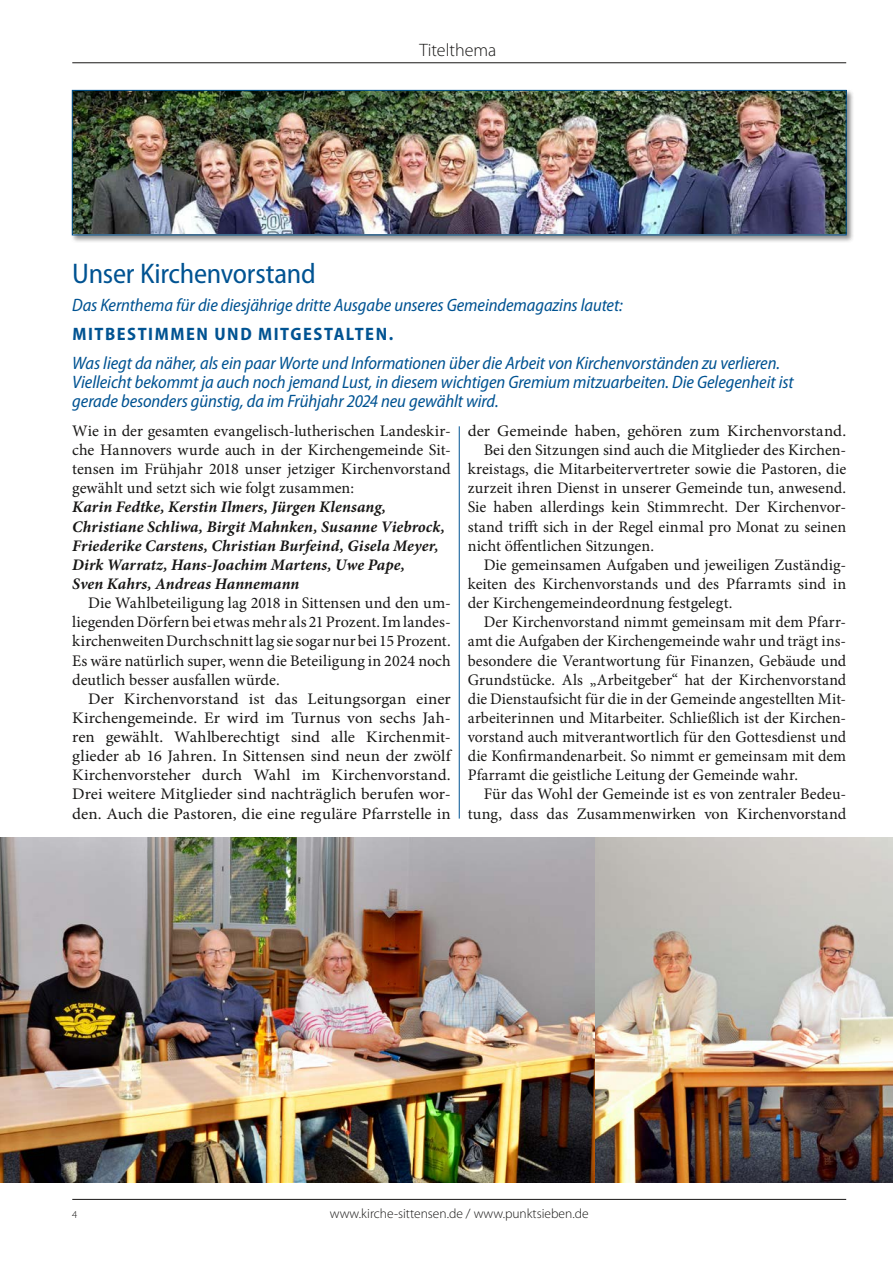
<style>
.page{position:relative;width:893px;height:1263px;background:#fff}
.page>*{position:absolute;margin:0;border:0;box-sizing:border-box;transform-origin:0 0}
._010_Überschrift{font:semi-condensed 28.5px "Myriad Pro";letter-spacing:-.01em;color:#005392}
._011_Zwischenüberschrift{font:italic semi-condensed 18px/19.2px "Myriad Pro";letter-spacing:-.005em;color:#005392}
._011_Zwischenüberschrift-2{font:700 semi-condensed 18px "Myriad Pro";letter-spacing:.085em;color:#005392}
.t1{font:300 18px "Myriad Pro";color:#181716}
._021_Fließtext{font:16.2px/19.2px "Minion Pro";color:#181716;text-align:justify}
._021_Fließtext-2{font:16.2px/19.2px "Minion Pro";color:#181716;text-align:justify;scale:1.05 1}
._020_Fließtext_ohne_Einzug{font:italic 700 16.2px/19.2px "Minion Pro";letter-spacing:.005em;color:#181716}
._020_Fließtext_ohne_Einzug-2{font:16.2px/19.2px "Minion Pro";letter-spacing:.005em;color:#181716;text-align:justify}
.t2{font:300 13.5px "Myriad Pro";color:#181716}
.t3{font:300 10.5px "Myriad Pro";color:#181716}
</style>
<div class="page">
<hr style="left:72px;top:1199px;width:774px;height:1px;background:#181716">
<hr style="left:72px;top:62px;width:774px;height:1px;background:#181716">
<div style="left:70px;top:88px;width:784px;height:155px;background:#181716;opacity:.5"></div>
<img style="left:74px;top:92px;width:771px;height:141px">
<div style="left:72px;top:90px;width:775px;height:145px;border:1px solid #005392"></div>
<img style="left:0;top:838px;width:893px;height:344px">
<hr style="left:459px;top:426px;width:1px;height:393px;background:#005392">
<p class="t1" style="left:419px;top:39px;width:78px">Titelthema</p>
<p class="_010_Überschrift" style="left:72px;top:256px;width:245px">Unser Kirchenvorstand</p>
<p class="_011_Zwischenüberschrift" style="left:72px;top:296px;width:552px">Das Kernthema für die diesjährige dritte Ausgabe unseres Gemeindemagazins lautet:</p>
<p class="_011_Zwischenüberschrift-2" style="left:72px;top:323px;width:322px">MITBESTIMMEN UND MITGESTALTEN.</p>
<p class="_011_Zwischenüberschrift" style="left:72px;top:353px;width:723px">Was liegt da näher, als ein paar Worte und Informationen über die Arbeit von Kirchenvorständen zu verlieren.<br>Vielleicht bekommt ja auch noch jemand Lust, in diesem wichtigen Gremium mitzuarbeiten. Die Gelegenheit ist gerade besonders günstig, da im Frühjahr 2024 neu gewählt wird.</p>
<p class="_020_Fließtext_ohne_Einzug-2" style="left:72px;top:421px;width:380px">Wie in der gesamten evangelisch-lutherischen Landeskir&shy;che Hannovers wurde auch in der Kirchengemeinde Sit&shy;tensen im Frühjahr 2018 unser jetziger Kirchenvorstand gewählt und setzt sich wie folgt zusammen:</p>
<p class="_020_Fließtext_ohne_Einzug" style="left:72px;top:497px;width:374px">Karin Fedtke, Kerstin Ilmers, Jürgen Klensang, Christiane Schliwa, Birgit Mahnken, Susanne Viebrock, Friederike Carstens, Christian Burfeind, Gisela Meyer, Dirk Warratz, Hans-Joachim Martens, Uwe Pape,<br>Sven Kahrs, Andreas Hannemann</p>
<p class="_021_Fließtext" style="left:72px;top:593px;width:380px;text-indent:16px">Die Wahlbeteiligung lag 2018 in Sittensen und den um&shy;liegenden Dörfern bei etwas mehr als 21 Prozent. Im landes&shy;kirchenweiten Durchschnitt lag sie sogar nur bei 15 Prozent.<br>Es wäre natürlich super, wenn die Beteiligung in 2024 noch deutlich besser ausfallen würde.</p>
<p class="_021_Fließtext-2" style="left:72px;top:689px;width:362px;text-indent:16px">Der Kirchenvorstand ist das Leitungsorgan einer Kirchengemeinde. Er wird im Turnus von sechs Jah&shy;ren gewählt. Wahlberechtigt sind alle Kirchenmit&shy;glieder ab 16 Jahren. In Sittensen sind neun der zwölf Kirchenvorsteher durch Wahl im Kirchenvorstand.<br>Drei weitere Mitglieder sind nachträglich berufen wor&shy;den. Auch die Pastoren, die eine reguläre Pfarrstelle in</p>
<p class="_021_Fließtext-2" style="left:468px;top:421px;width:362px">der Gemeinde haben, gehören zum Kirchenvorstand.</p>
<p class="_021_Fließtext" style="left:468px;top:440px;width:380px;text-indent:16px">Bei den Sitzungen sind auch die Mitglieder des Kirchen&shy;kreistags, die Mitarbeitervertreter sowie die Pastoren, die zurzeit ihren Dienst in unserer Gemeinde tun, anwesend.<br>Sie haben allerdings kein Stimmrecht. Der Kirchenvor&shy;stand trifft sich in der Regel einmal pro Monat zu seinen nicht öffentlichen Sitzungen.</p>
<p class="_021_Fließtext" style="left:468px;top:555px;width:380px;text-indent:16px">Die gemeinsamen Aufgaben und jeweiligen Zuständig&shy;keiten des Kirchenvorstands und des Pfarramts sind in der Kirchengemeindeordnung festgelegt.</p>
<p class="_021_Fließtext" style="left:468px;top:612px;width:380px;text-indent:16px">Der Kirchenvorstand nimmt gemeinsam mit dem Pfarr&shy;amt die Aufgaben der Kirchengemeinde wahr und trägt ins&shy;besondere die Verantwortung für Finanzen, Gebäude und Grundstücke. Als „Arbeitgeber“ hat der Kirchenvorstand die Dienstaufsicht für die in der Gemeinde angestellten Mit&shy;arbeiterinnen und Mitarbeiter. Schließlich ist der Kirchen&shy;vorstand auch mitverantwortlich für den Gottesdienst und die Konfirmandenarbeit. So nimmt er gemeinsam mit dem Pfarramt die geistliche Leitung der Gemeinde wahr.</p>
<p class="_021_Fließtext" style="left:468px;top:785px;width:380px;text-align:right">Für das Wohl der Gemeinde ist es von zentraler Bedeu&shy;tung, dass das Zusammenwirken von Kirchenvorstand</p>
<p class="t3" style="left:72px;top:1208px;width:7px">4</p>
<p class="t2" style="left:330px;top:1205px;width:260px">www.kirche-sittensen.de / www.punktsieben.de</p>
</div>
